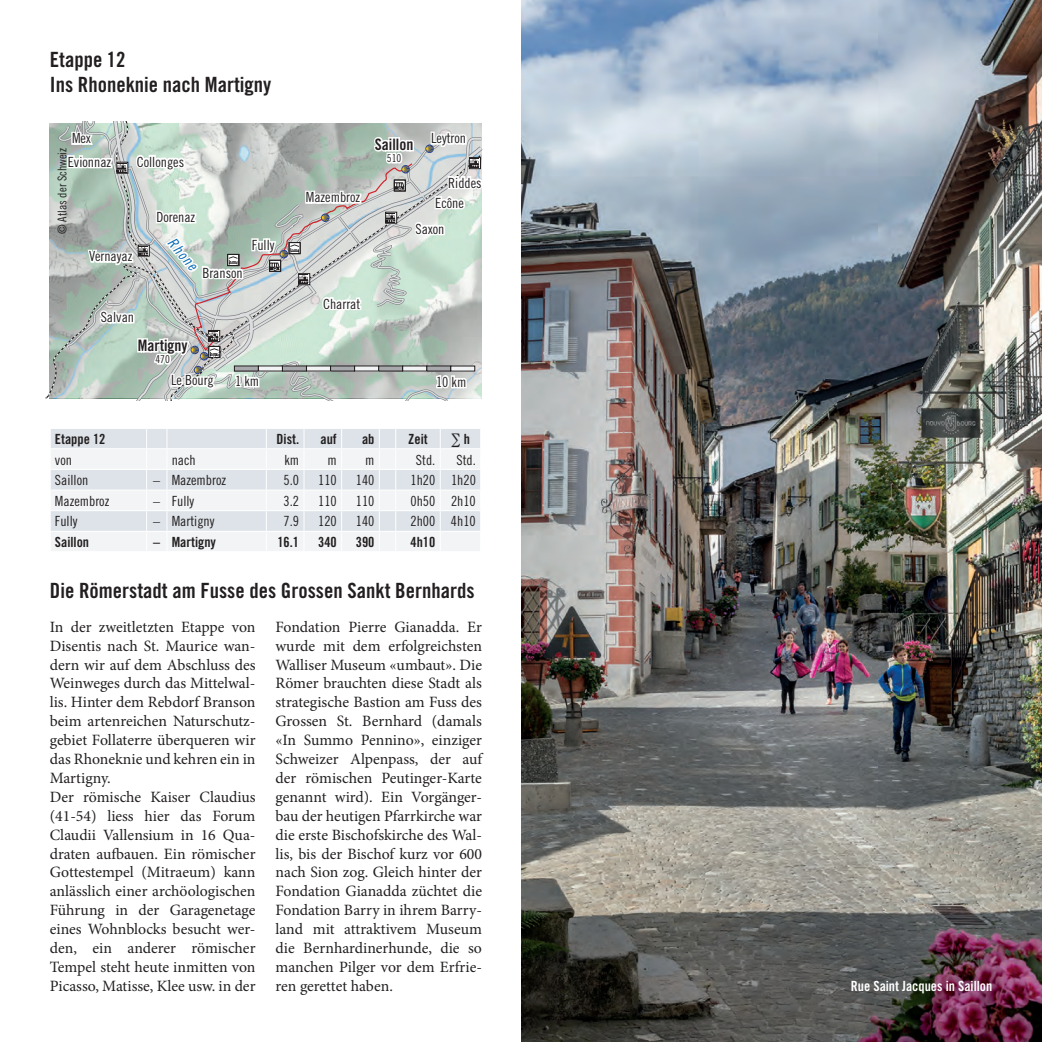
<style>
.page{position:relative;width:1042px;height:1042px;background:#fff}
.page>*{position:absolute;margin:0;border:0;box-sizing:border-box;transform-origin:0 0}
.t1{font:21px/25.2px "Trade Gothic Bold Cond Twenty";color:#231f20}
.t2{font:15.75px/18.9px "Minion Pro";color:#231f20}
.t3{font:15.75px "Trade Gothic Bold Cond Twenty";color:#231f20}
.t4{font:14.53px "Trade Gothic Cond Eighteen Obl";color:#0168b5}
.t5{font:14px "Trade Gothic Cond Eighteen";color:#231f20}
.t6{font:14px "Trade Gothic Bold Cond Twenty";color:#231f20}
.t7{font:14px "Trade Gothic Bold Cond Twenty";color:#fff}
.t8{font:12.08px "Trade Gothic Cond Eighteen";color:#231f20}
.t9{font:10.85px "Trade Gothic Cond Eighteen";color:#231f20}
</style>
<div class="page">
<svg style="left:45px;top:121px;width:438px;height:280px;background:#c1cbc5"></svg>
<div style="left:51px;top:429px;width:429px;height:19px;background:#dde3e8"></div>
<svg style="left:51px;top:450px;width:429px;height:101px;fill:#f2f4f6"></svg>
<hr style="left:50px;top:469px;width:97px;height:1px;background:#fff">
<hr style="left:167px;top:469px;width:99px;height:1px;background:#fff">
<hr style="left:266px;top:469px;width:38px;height:1px;background:#fff">
<hr style="left:304px;top:469px;width:38px;height:1px;background:#fff">
<hr style="left:342px;top:469px;width:37px;height:1px;background:#fff">
<hr style="left:396px;top:469px;width:44px;height:1px;background:#fff">
<hr style="left:440px;top:469px;width:41px;height:1px;background:#fff">
<hr style="left:50px;top:489px;width:97px;height:1px;background:#fff">
<hr style="left:167px;top:489px;width:99px;height:1px;background:#fff">
<hr style="left:266px;top:489px;width:38px;height:1px;background:#fff">
<hr style="left:304px;top:489px;width:38px;height:1px;background:#fff">
<hr style="left:342px;top:489px;width:37px;height:1px;background:#fff">
<hr style="left:396px;top:489px;width:44px;height:1px;background:#fff">
<hr style="left:440px;top:489px;width:41px;height:1px;background:#fff">
<hr style="left:50px;top:510px;width:97px;height:1px;background:#fff">
<hr style="left:167px;top:510px;width:99px;height:1px;background:#fff">
<hr style="left:266px;top:510px;width:38px;height:1px;background:#fff">
<hr style="left:304px;top:510px;width:38px;height:1px;background:#fff">
<hr style="left:342px;top:510px;width:37px;height:1px;background:#fff">
<hr style="left:396px;top:510px;width:44px;height:1px;background:#fff">
<hr style="left:440px;top:510px;width:41px;height:1px;background:#fff">
<hr style="left:50px;top:531px;width:97px;height:1px;background:#fff">
<hr style="left:167px;top:531px;width:99px;height:1px;background:#fff">
<hr style="left:266px;top:531px;width:38px;height:1px;background:#fff">
<svg style="left:266px;top:429px;width:1px;height:122px"></svg>
<hr style="left:304px;top:531px;width:38px;height:1px;background:#fff">
<svg style="left:303px;top:429px;width:1px;height:122px"></svg>
<hr style="left:342px;top:531px;width:37px;height:1px;background:#fff">
<svg style="left:341px;top:429px;width:1px;height:122px"></svg>
<hr style="left:396px;top:531px;width:44px;height:1px;background:#fff">
<hr style="left:440px;top:531px;width:41px;height:1px;background:#fff">
<svg style="left:440px;top:429px;width:1px;height:122px"></svg>
<svg style="left:146px;top:429px;width:21px;height:122px"></svg>
<svg style="left:379px;top:429px;width:17px;height:122px"></svg>
<img style="left:521px;top:0;width:521px;height:1042px">
<h1 class="t1" style="left:50px;top:47px;width:223px">Etappe 12<br>Ins Rhoneknie nach Martigny</h1>
<p class="t5" style="left:72px;top:130px;width:20px">Mex</p>
<p class="t8" style="left:55px;top:234px;width:88px;rotate:-90deg">© Atlas der Schweiz</p>
<p class="t5" style="left:68px;top:153px;width:45px">Evionnaz</p>
<p class="t5" style="left:137px;top:153px;width:49px">Collonges</p>
<p class="t5" style="left:156px;top:209px;width:40px">Dorenaz</p>
<p class="t5" style="left:89px;top:248px;width:45px">Vernayaz</p>
<p class="t4" style="left:177px;top:234px;width:39px;rotate:50deg">Rhone</p>
<p class="t5" style="left:202px;top:264px;width:42px">Branson</p>
<p class="t5" style="left:252px;top:237px;width:24px">Fully</p>
<p class="t5" style="left:101px;top:309px;width:35px">Salvan</p>
<p class="t3" style="left:138px;top:336px;width:51px">Martigny</p>
<p class="t9" style="left:155px;top:353px;width:16px">470</p>
<p class="t5" style="left:306px;top:189px;width:56px">Mazembroz</p>
<p class="t3" style="left:375px;top:135px;width:40px">Saillon</p>
<p class="t9" style="left:387px;top:152px;width:16px">510</p>
<p class="t5" style="left:431px;top:130px;width:37px">Leytron</p>
<p class="t5" style="left:448px;top:174px;width:35px">Riddes</p>
<p class="t5" style="left:435px;top:194px;width:30px">Ecône</p>
<p class="t5" style="left:416px;top:220px;width:30px">Saxon</p>
<p class="t5" style="left:323px;top:295px;width:39px">Charrat</p>
<p class="t5" style="left:171px;top:372px;width:44px">Le Bourg</p>
<p class="t5" style="left:235px;top:373px;width:26px">1 km</p>
<p class="t5" style="left:436px;top:373px;width:32px">10 km</p>
<p class="t6" style="left:55px;top:430px;width:52px">Etappe 12</p>
<p class="t6" style="left:277px;top:430px;width:24px">Dist.</p>
<p class="t6" style="left:320px;top:430px;width:18px">auf</p>
<p class="t6" style="left:362px;top:430px;width:14px">ab</p>
<p class="t6" style="left:408px;top:430px;width:21px">Zeit</p>
<p class="t6" style="left:451px;top:430px;width:21px">∑ h</p>
<p class="t5" style="left:55px;top:451px;width:19px">von</p>
<p class="t5" style="left:172px;top:451px;width:26px">nach</p>
<p class="t5" style="left:284px;top:451px;width:16px">km</p>
<p class="t5" style="left:327px;top:451px;width:11px">m</p>
<p class="t5" style="left:365px;top:451px;width:11px">m</p>
<p class="t5" style="left:416px;top:451px;width:21px">Std.</p>
<p class="t5" style="left:456px;top:451px;width:21px">Std.</p>
<p class="t5" style="left:55px;top:472px;width:35px">Saillon</p>
<p class="t5" style="left:153px;top:472px;width:74px">– Mazembroz</p>
<p class="t5" style="left:284px;top:472px;width:17px">5.0</p>
<p class="t5" style="left:318px;top:472px;width:20px">110</p>
<p class="t5" style="left:356px;top:472px;width:20px">140</p>
<p class="t5" style="left:410px;top:472px;width:67px">1h20 1h20</p>
<p class="t5" style="left:55px;top:492px;width:56px">Mazembroz</p>
<p class="t5" style="left:153px;top:492px;width:43px">– Fully</p>
<p class="t5" style="left:284px;top:492px;width:17px">3.2</p>
<p class="t5" style="left:318px;top:492px;width:20px">110</p>
<p class="t5" style="left:356px;top:492px;width:20px">110</p>
<p class="t5" style="left:410px;top:492px;width:67px">0h50 2h10</p>
<p class="t5" style="left:55px;top:513px;width:24px">Fully</p>
<p class="t5" style="left:153px;top:513px;width:63px">– Martigny</p>
<p class="t5" style="left:284px;top:513px;width:17px">7.9</p>
<p class="t5" style="left:318px;top:513px;width:20px">120</p>
<p class="t5" style="left:356px;top:513px;width:20px">140</p>
<p class="t5" style="left:410px;top:513px;width:67px">2h00 4h10</p>
<p class="t6" style="left:55px;top:533px;width:36px">Saillon</p>
<p class="t6" style="left:153px;top:533px;width:64px">– Martigny</p>
<p class="t6" style="left:277px;top:533px;width:23px">16.1</p>
<p class="t6" style="left:318px;top:533px;width:20px">340</p>
<p class="t6" style="left:356px;top:533px;width:20px">390</p>
<p class="t6" style="left:410px;top:533px;width:26px">4h10</p>
<h1 class="t1" style="left:50px;top:577px;width:426px">Die Römerstadt am Fusse des Grossen Sankt Bernhards</h1>
<p class="t2" style="left:50px;top:617px;width:207px">In der zweitletzten Etappe von<br>Disentis nach St. Maurice wan&shy;dern wir auf dem Abschluss des<br>Weinweges durch das Mittelwal&shy;lis. Hinter dem Rebdorf Branson beim artenreichen Naturschutz&shy;gebiet Follaterre überqueren wir das Rhoneknie und kehren ein in<br>Martigny.<br>Der römische Kaiser Claudius (41-54) liess hier das Forum<br>Claudii Vallensium in 16 Qua&shy;draten aufbauen. Ein römischer<br>Gottestempel (Mitraeum) kann anlässlich einer archöologischen<br>Führung in der Garagenetage eines Wohnblocks besucht wer&shy;den, ein anderer römischer<br>Tempel steht heute inmitten von<br>Picasso, Matisse, Klee usw. in der</p>
<p class="t2" style="left:275px;top:617px;width:208px;text-align:justify">Fondation Pierre Gianadda. Er wurde mit dem erfolgreichsten Walliser Museum «umbaut». Die Römer brauchten diese Stadt als strategische Bastion am Fuss des Grossen St. Bernhard (damals «In Summo Pennino», einziger Schweizer Alpenpass, der auf der römischen Peutinger-Karte genannt wird). Ein Vorgänger&shy;bau der heutigen Pfarrkirche war die erste Bischofskirche des Wal&shy;lis, bis der Bischof kurz vor 600 nach Sion zog. Gleich hinter der Fondation Gianadda züchtet die Fondation Barry in ihrem Barry&shy;land mit attraktivem Museum die Bernhardinerhunde, die so manchen Pilger vor dem Erfrie&shy;ren gerettet haben.</p>
<p class="t7" style="left:851px;top:977px;width:143px">Rue Saint Jacques in Saillon</p>
</div>
